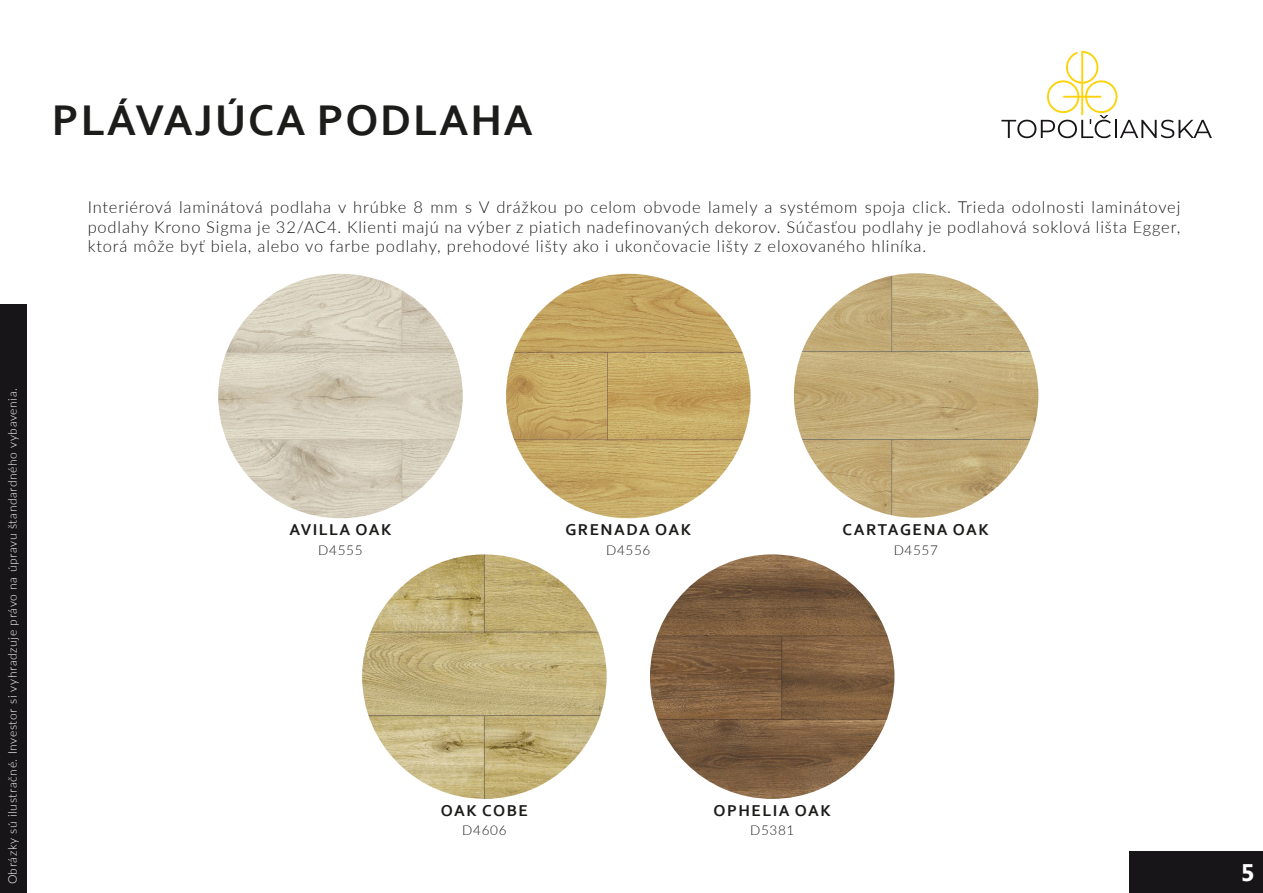
<style>
.page{position:relative;width:1263px;height:893px;background:#fff}
.page>*{position:absolute;margin:0;border:0;box-sizing:border-box;transform-origin:0 0}
.Paragraph_Style_1{font:700 45px "Corbel";letter-spacing:.04em;color:#1c1c1b}
.t1{font:700 24px "Microsoft New Tai Lue";color:#fff}
.t2{font:300 16.5px/19.5px "Lato";letter-spacing:.05em;color:#1c1c1b;text-align:justify}
.t3{font:700 16.5px "Corbel";letter-spacing:.09em;color:#1c1c1b}
.t4{font:300 13.5px "Lato";letter-spacing:.05em;color:#1c1c1b}
.t5{font:300 12px "Lato";letter-spacing:.05em;color:#fff}
</style>
<div class="page">
<div style="left:1129px;top:851px;width:134px;height:42px;background:#181519"></div>
<svg style="left:1001px;top:51px;width:211px;height:87px"></svg>
<img style="left:218px;top:274px;width:245px;height:244px;border-radius:122px">
<img style="left:506px;top:274px;width:244px;height:244px;border-radius:122px">
<img style="left:794px;top:273px;width:244px;height:245px;border-radius:122px">
<img style="left:362px;top:554px;width:245px;height:245px;border-radius:122px">
<img style="left:650px;top:554px;width:244px;height:245px;border-radius:122px">
<div style="left:0;top:304px;width:27px;height:589px;background:#181519"></div>
<p class="Paragraph_Style_1" style="left:52px;top:93px;width:483px">PLÁVAJÚCA PODLAHA</p>
<p class="t2" style="left:88px;top:197px;width:1094px">Interiérová laminátová podlaha v hrúbke 8 mm s V drážkou po celom obvode lamely a systémom spoja click. Trieda odolnosti laminátovej podlahy Krono Sigma je 32/AC4. Klienti majú na výber z piatich nadefinovaných dekorov. Súčasťou podlahy je podlahová soklová lišta Egger, ktorá môže byť biela, alebo vo farbe podlahy, prehodové lišty ako i ukončovacie lišty z eloxovaného hliníka.</p>
<p class="t5" style="left:4px;top:884px;width:498px;rotate:-90deg">Obrázky sú ilustračné. Investor si vyhradzuje právo na úpravu štandardného vybavenia.</p>
<p class="t3" style="left:289px;top:519px;width:104px">AVILLA OAK</p>
<p class="t4" style="left:318px;top:540px;width:46px">D4555</p>
<p class="t3" style="left:565px;top:519px;width:127px">GRENADA OAK</p>
<p class="t4" style="left:606px;top:540px;width:46px">D4556</p>
<p class="t3" style="left:843px;top:519px;width:148px">CARTAGENA OAK</p>
<p class="t4" style="left:894px;top:540px;width:46px">D4557</p>
<p class="t3" style="left:441px;top:800px;width:89px">OAK COBE</p>
<p class="t4" style="left:462px;top:821px;width:46px">D4606</p>
<p class="t3" style="left:714px;top:800px;width:119px">OPHELIA OAK</p>
<p class="t4" style="left:750px;top:821px;width:46px">D5381</p>
<p class="t1" style="left:1241px;top:859px;width:15px">5</p>
</div>
